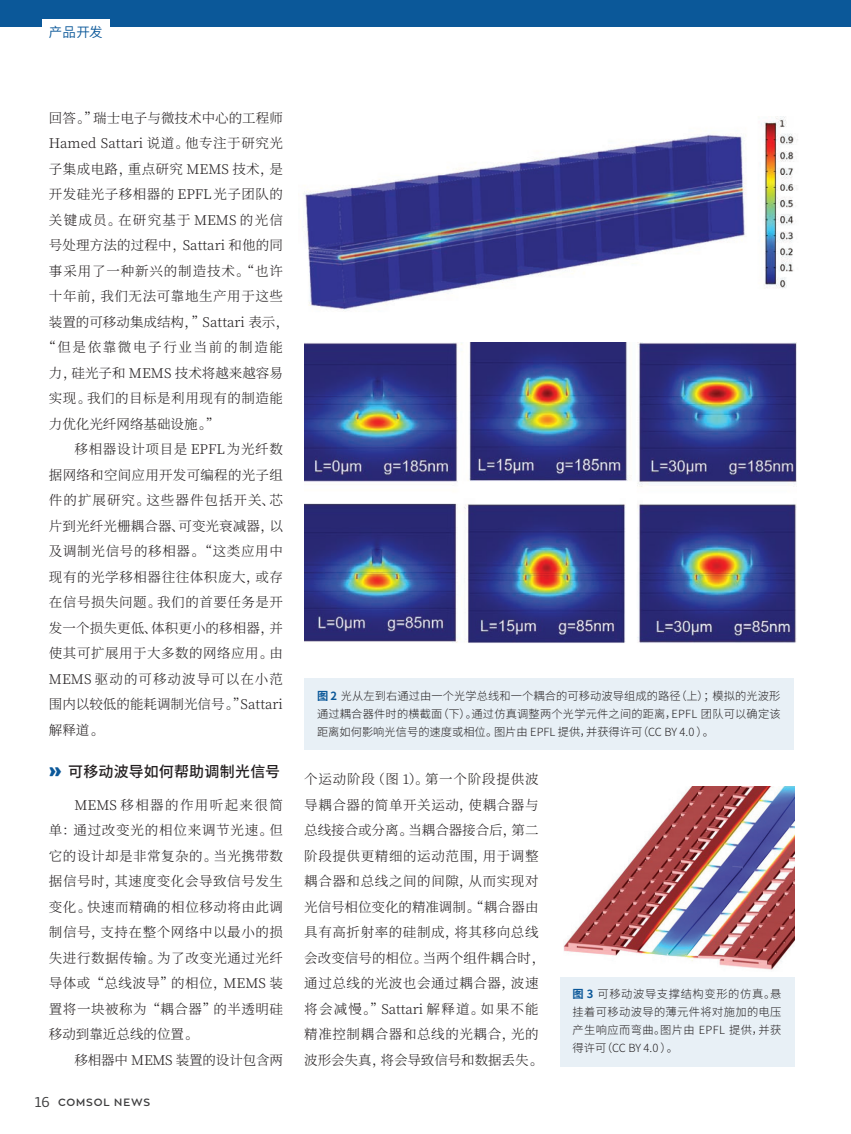
<style>
.page{position:relative;width:851px;height:1134px;background:#fff}
.page>*{position:absolute;margin:0;border:0;box-sizing:border-box;transform-origin:0 0}
.t1{font:500 15px "Source Han Sans CN";letter-spacing:.015em;color:#231f20}
.t2{font:300 13.5px/25.5px "Source Han Serif SC";letter-spacing:.04em;color:#231f20;text-align:justify}
.t3{font:300 13.5px "Source Han Serif SC";color:#231f20}
.t4{font:300 13.5px "Source Han Serif SC";letter-spacing:.01em;color:#231f20}
.t5{font:300 13.5px "Source Han Serif SC";letter-spacing:.075em;color:#231f20}
.t6{font:300 13.5px "Source Han Serif SC";letter-spacing:.005em;color:#231f20}
.t7{font:300 13.5px "Source Han Serif SC";letter-spacing:.09em;color:#231f20}
.t8{font:300 13.5px "Source Han Serif SC";letter-spacing:.065em;color:#231f20}
.t9{font:300 13.5px "Source Han Serif SC";letter-spacing:.02em;color:#231f20}
.t10{font:300 13.5px "Source Han Serif SC";letter-spacing:.12em;color:#231f20}
.t11{font:300 13.5px "Source Han Serif SC";letter-spacing:-.01em;color:#231f20}
.t12{font:13.5px "Source Han Sans CN";color:#0b5899}
.t13{font:300 11.25px/18px "Source Han Sans CN";letter-spacing:.015em;color:#231f20;text-align:justify}
.t14{font:600 10.5px "Zona Pro";letter-spacing:.08em;color:#3e3e3f}
.s1{font-family:"Brandon Grotesque";font-weight:900;font-size:25.5px;color:#0b5899}
.s2{font-family:"PF Centro Slab Pro";font-weight:400;font-size:15px}
.s3{font-weight:700;color:#0b5899}
</style>
<div class="page">
<img style="left:303px;top:116px;width:495px;height:195px">
<img style="left:305px;top:343px;width:491px;height:300px">
<img style="left:563px;top:787px;width:231px;height:183px">
<div style="left:0;top:0;width:850px;height:27px;background:#0b5899"></div>
<div style="left:42px;top:19px;width:68px;height:24px;background:#fff"></div>
<div style="left:304px;top:678px;width:489px;height:72px;background:#e8f0f6"></div>
<div style="left:560px;top:977px;width:234px;height:89px;background:#e8f0f6"></div>
<p class="t12" style="left:49px;top:24px;width:55px">产品开发</p>
<p class="t6" style="left:49px;top:110px;width:235px">回答。”瑞士电子与微技术中心的工程师</p>
<p class="t3" style="left:49px;top:136px;width:235px">Hamed Sattari 说道。他专注于研究光</p>
<p class="t2" style="left:49px;top:156px;width:235px">子集成电路，重点研究 MEMS 技术，是</p>
<p class="t2" style="left:49px;top:182px;width:235px">开发硅光子移相器的 EPFL 光子团队的</p>
<p class="t7" style="left:49px;top:212px;width:235px">关键成员。在研究基于 MEMS 的光信</p>
<p class="t4" style="left:49px;top:238px;width:235px">号处理方法的过程中，Sattari 和他的同</p>
<p class="t8" style="left:49px;top:263px;width:235px">事采用了一种新兴的制造技术。“也许</p>
<p class="t2" style="left:49px;top:284px;width:235px">十年前，我们无法可靠地生产用于这些</p>
<p class="t3" style="left:49px;top:314px;width:242px">装置的可移动集成结构，”Sattari 表示，</p>
<p class="t10" style="left:42px;top:340px;width:242px">“但是依靠微电子行业当前的制造能</p>
<p class="t3" style="left:49px;top:365px;width:235px">力，硅光子和 MEMS 技术将越来越容易</p>
<p class="t2" style="left:49px;top:386px;width:235px">实现。我们的目标是利用现有的制造能</p>
<p class="t3" style="left:49px;top:416px;width:172px">力优化光纤网络基础设施。”</p>
<p class="t2" style="left:74px;top:437px;width:210px">移相器设计项目是 EPFL为光纤数</p>
<p class="t9" style="left:49px;top:467px;width:235px">据网络和空间应用开发可编程的光子组</p>
<p class="t5" style="left:49px;top:493px;width:235px">件的扩展研究。这些器件包括开关、芯</p>
<p class="t4" style="left:49px;top:518px;width:235px">片到光纤光栅耦合器、可变光衰减器，以</p>
<p class="t2" style="left:49px;top:539px;width:235px">及调制光信号的移相器。“这类应用中</p>
<p class="t2" style="left:49px;top:564px;width:235px">现有的光学移相器往往体积庞大，或存</p>
<p class="t2" style="left:49px;top:590px;width:235px">在信号损失问题。我们的首要任务是开</p>
<p class="t4" style="left:49px;top:620px;width:235px">发一个损失更低、体积更小的移相器，并</p>
<p class="t2" style="left:49px;top:641px;width:235px">使其可扩展用于大多数的网络应用。由</p>
<p class="t5" style="left:49px;top:671px;width:235px">MEMS 驱动的可移动波导可以在小范</p>
<p class="t3" style="left:49px;top:697px;width:235px">围内以较低的能耗调制光信号。”Sattari</p>
<p class="t2" style="left:49px;top:717px;width:57px">解释道。</p>
<p class="t1" style="left:49px;top:763px;width:233px"><span class="s1">»</span> 可移动波导如何帮助调制光信号</p>
<p class="t2" style="left:49px;top:792px;width:235px;text-indent:26px">MEMS 移相器的作用听起来很简单：通过改变光的相位来调节光速。但它的设计却是非常复杂的。当光携带数据信号时，其速度变化会导致信号发生变化。快速而精确的相位移动将由此调制信号，支持在整个网络中以最小的损失进行数据传输。为了改变光通过光纤导体或“总线波导”的相位，MEMS 装置将一块被称为“耦合器”的半透明硅移动到靠近总线的位置。</p>
<p class="t11" style="left:74px;top:1052px;width:210px">移相器中 MEMS 装置的设计包含两</p>
<p class="t14" style="left:34px;top:1096px;width:117px"><span class="s2">16</span> COMSOL NEWS</p>
<p class="t13" style="left:317px;top:687px;width:465px"><span class="s3">图 2</span> 光从左到右通过由一个光学总线和一个耦合的可移动波导组成的路径（上）；模拟的光波形通过耦合器件时的横截面（下）。通过仿真调整两个光学元件之间的距离，EPFL 团队可以确定该距离如何影响光信号的速度或相位。图片由 EPFL 提供，并获得许可（CC BY 4.0 ）。</p>
<p class="t2" style="left:304px;top:767px;width:242px;text-align:left">个运动阶段（图 1）。第一个阶段提供波导耦合器的简单开关运动，使耦合器与总线接合或分离。当耦合器接合后，第二阶段提供更精细的运动范围，用于调整耦合器和总线之间的间隙，从而实现对光信号相位变化的精准调制。“耦合器由具有高折射率的硅制成，将其移向总线会改变信号的相位。当两个组件耦合时，通过总线的光波也会通过耦合器，波速将会减慢。”Sattari 解释道。如果不能精准控制耦合器和总线的光耦合，光的波形会失真，将会导致信号和数据丢失。</p>
<p class="t13" style="left:572px;top:986px;width:210px"><span class="s3">图 3</span> 可移动波导支撑结构变形的仿真。悬挂着可移动波导的薄元件将对施加的电压产生响应而弯曲。图片由 EPFL 提供，并获得许可（CC BY 4.0 ）。</p>
</div>
